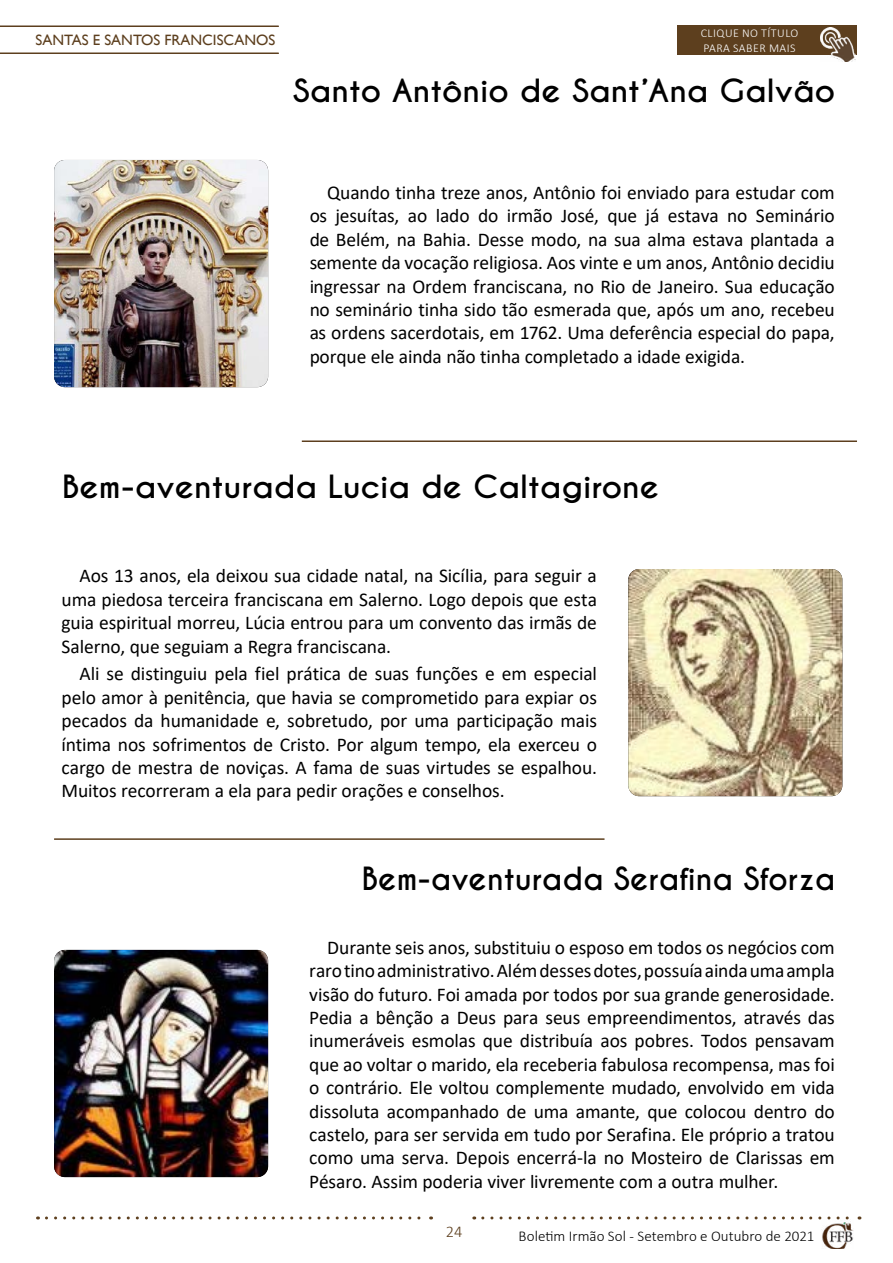
<style>
.page{position:relative;width:893px;height:1263px;background:#fff}
.page>*{position:absolute;margin:0;border:0;box-sizing:border-box;transform-origin:0 0}
.t1{font:700 30px "Caviar Dreams";color:#000;scale:1.05 1}
.t2{font:700 30px "Caviar Dreams";color:#000}
.t3{font:19.5px/23.4px "Calibri";letter-spacing:-.005em;color:#000;text-align:justify}
.t4{font:300 16.5px "Calibri";color:#5d3f1e}
.t5{font:300 15px "Calibri";color:#000}
.t6{font:15px "Gill Sans";color:#5d3f1e}
.t7{font:300 12px/14.4px "Calibri";letter-spacing:.04em;color:#fff}
</style>
<div class="page">
<svg style="left:46px;top:1216px;width:386px;height:3px"></svg>
<svg style="left:483px;top:1216px;width:377px;height:3px"></svg>
<img style="left:822px;top:1222px;width:31px;height:27px">
<svg style="left:0;top:26px;width:279px;height:28px"></svg>
<img style="left:54px;top:160px;width:214px;height:227px">
<img style="left:628px;top:569px;width:214px;height:227px">
<img style="left:54px;top:950px;width:214px;height:227px">
<hr style="left:302px;top:440px;width:555px;height:2px;background:#5d3f1e">
<hr style="left:54px;top:838px;width:550px;height:2px;background:#5d3f1e">
<div style="left:677px;top:26px;width:180px;height:29px;background:#5d3f1e"></div>
<img style="left:820px;top:28px;width:36px;height:34px">
<p class="t6" style="left:36px;top:31px;width:241px">SANTAS E SANTOS FRANCISCANOS</p>
<p class="t7" style="left:701px;top:26px;width:99px">CLIQUE NO TÍTULO<br>PARA SABER MAIS</p>
<h1 class="t1" style="left:293px;top:72px;width:518px">Santo Antônio de Sant’Ana Galvão</h1>
<p class="t3" style="left:309px;top:180px;width:527px;text-indent:18px">Quando tinha treze anos, Antônio foi enviado para estudar com os jesuítas, ao lado do irmão José, que já estava no Seminário de Belém, na Bahia. Desse modo, na sua alma estava plantada a semente da vocação religiosa. Aos vinte e um anos, Antônio decidiu ingressar na Ordem franciscana, no Rio de Janeiro. Sua educação no seminário tinha sido tão esmerada que, após um ano, recebeu as ordens sacerdotais, em 1762. Uma deferência especial do papa, porque ele ainda não tinha completado a idade exigida.</p>
<h1 class="t1" style="left:62px;top:469px;width:570px">Bem-aventurada Lucia de Caltagirone</h1>
<p class="t3" style="left:62px;top:564px;width:537px;text-indent:18px">Aos 13 anos, ela deixou sua cidade natal, na Sicília, para seguir a uma piedosa terceira franciscana em Salerno. Logo depois que esta guia espiritual morreu, Lúcia entrou para um convento das irmãs de Salerno, que seguiam a Regra franciscana.</p>
<p class="t3" style="left:62px;top:662px;width:537px;text-indent:18px">Ali se distinguiu pela fiel prática de suas funções e em especial pelo amor à penitência, que havia se comprometido para expiar os pecados da humanidade e, sobretudo, por uma participação mais íntima nos sofrimentos de Cristo. Por algum tempo, ela exerceu o cargo de mestra de noviças. A fama de suas virtudes se espalhou.<br>Muitos recorreram a ela para pedir orações e conselhos.</p>
<h1 class="t2" style="left:362px;top:860px;width:475px">Bem-aventurada Serafina Sforza</h1>
<p class="t3" style="left:309px;top:935px;width:527px;text-indent:18px">Durante seis anos, substituiu o esposo em todos os negócios com raro tino administrativo. Além desses dotes, possuía ainda uma ampla visão do futuro. Foi amada por todos por sua grande generosidade.<br>Pedia a bênção a Deus para seus empreendimentos, através das inumeráveis esmolas que distribuía aos pobres. Todos pensavam que ao voltar o marido, ela receberia fabulosa recompensa, mas foi o contrário. Ele voltou complemente mudado, envolvido em vida dissoluta acompanhado de uma amante, que colocou dentro do castelo, para ser servida em tudo por Serafina. Ele próprio a tratou como uma serva. Depois encerrá-la no Mosteiro de Clarissas em Pésaro. Assim poderia viver livremente com a outra mulher.</p>
<p class="t4" style="left:446px;top:1221px;width:18px">24</p>
<p class="t5" style="left:519px;top:1227px;width:297px">Boletim Irmão Sol - Setembro e Outubro de 2021</p>
</div>
